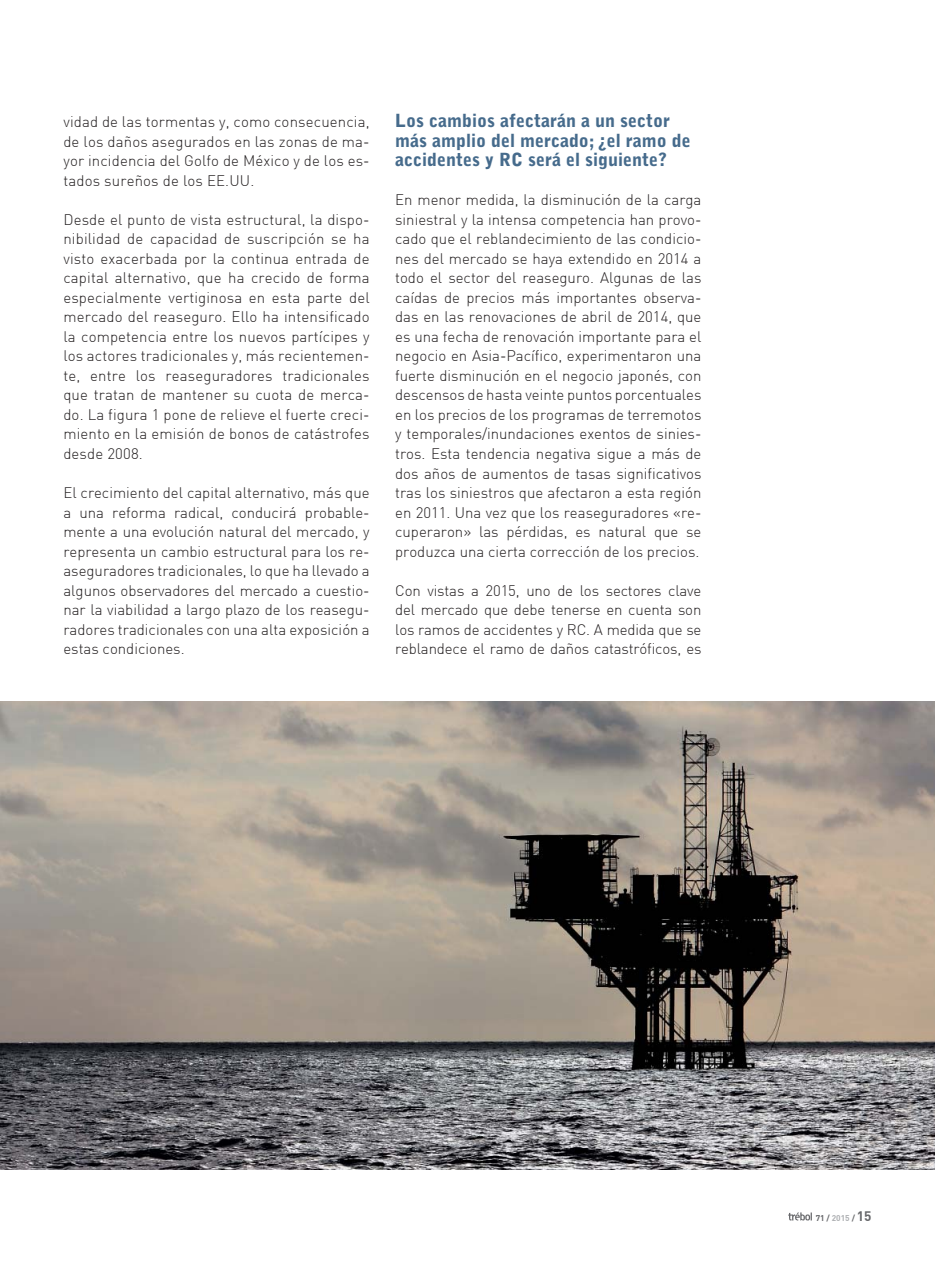
<style>
.page{position:relative;width:935px;height:1263px;background:#fff}
.page>*{position:absolute;margin:0;border:0;box-sizing:border-box;transform-origin:0 0}
.t1{font:900 18px/19.5px "Bell Gothic Std";color:#466b8c}
.t2{font:300 15px/19.5px "DIN";color:#231f20;text-align:justify}
.t3{font:700 8.25px "DIN";color:#67686b}
.s1{color:#aeb0b3}
.s2{font-size:13.5px}
</style>
<div class="page">
<svg style="left:788px;top:1212px;width:24px;height:8px"></svg>
<img style="left:0;top:701px;width:935px;height:468px">
<p class="t2" style="left:63px;top:112px;width:308px">vidad de las tormentas y, como consecuencia, de los daños asegurados en las zonas de ma&shy;yor incidencia del Golfo de México y de los es&shy;tados sureños de los EE.UU.</p>
<p class="t2" style="left:63px;top:210px;width:308px">Desde el punto de vista estructural, la dispo&shy;nibilidad de capacidad de suscripción se ha visto exacerbada por la continua entrada de capital alternativo, que ha crecido de forma especialmente vertiginosa en esta parte del mercado del reaseguro. Ello ha intensificado la competencia entre los nuevos partícipes y los actores tradicionales y, más recientemen&shy;te, entre los reaseguradores tradicionales que tratan de mantener su cuota de merca&shy;do. La figura 1 pone de relieve el fuerte creci&shy;miento en la emisión de bonos de catástrofes desde 2008.</p>
<p class="t2" style="left:63px;top:483px;width:308px">El crecimiento del capital alternativo, más que a una reforma radical, conducirá probable&shy;mente a una evolución natural del mercado, y representa un cambio estructural para los re&shy;aseguradores tradicionales, lo que ha llevado a algunos observadores del mercado a cuestio&shy;nar la viabilidad a largo plazo de los reasegu&shy;radores tradicionales con una alta exposición a estas condiciones.</p>
<p class="t1" style="left:395px;top:112px;width:297px">Los cambios afectarán a un sector más amplio del mercado; ¿el ramo de accidentes y RC será el siguiente?</p>
<p class="t2" style="left:395px;top:190px;width:308px">En menor medida, la disminución de la carga siniestral y la intensa competencia han provo&shy;cado que el reblandecimiento de las condicio&shy;nes del mercado se haya extendido en 2014 a todo el sector del reaseguro. Algunas de las caídas de precios más importantes observa&shy;das en las renovaciones de abril de 2014, que es una fecha de renovación importante para el negocio en Asia-Pacífico, experimentaron una fuerte disminución en el negocio japonés, con descensos de hasta veinte puntos porcentuales en los precios de los programas de terremotos y temporales/inundaciones exentos de sinies&shy;tros. Esta tendencia negativa sigue a más de dos años de aumentos de tasas significativos tras los siniestros que afectaron a esta región en 2011. Una vez que los reaseguradores «re&shy;cuperaron» las pérdidas, es natural que se produzca una cierta corrección de los precios.</p>
<p class="t2" style="left:395px;top:580px;width:308px">Con vistas a 2015, uno de los sectores clave del mercado que debe tenerse en cuenta son los ramos de accidentes y RC. A medida que se reblandece el ramo de daños catastróficos, es</p>
<p class="t3" style="left:815px;top:1211px;width:57px">71 / <span class="s1">2015</span> / <span class="s2">15</span></p>
</div>
